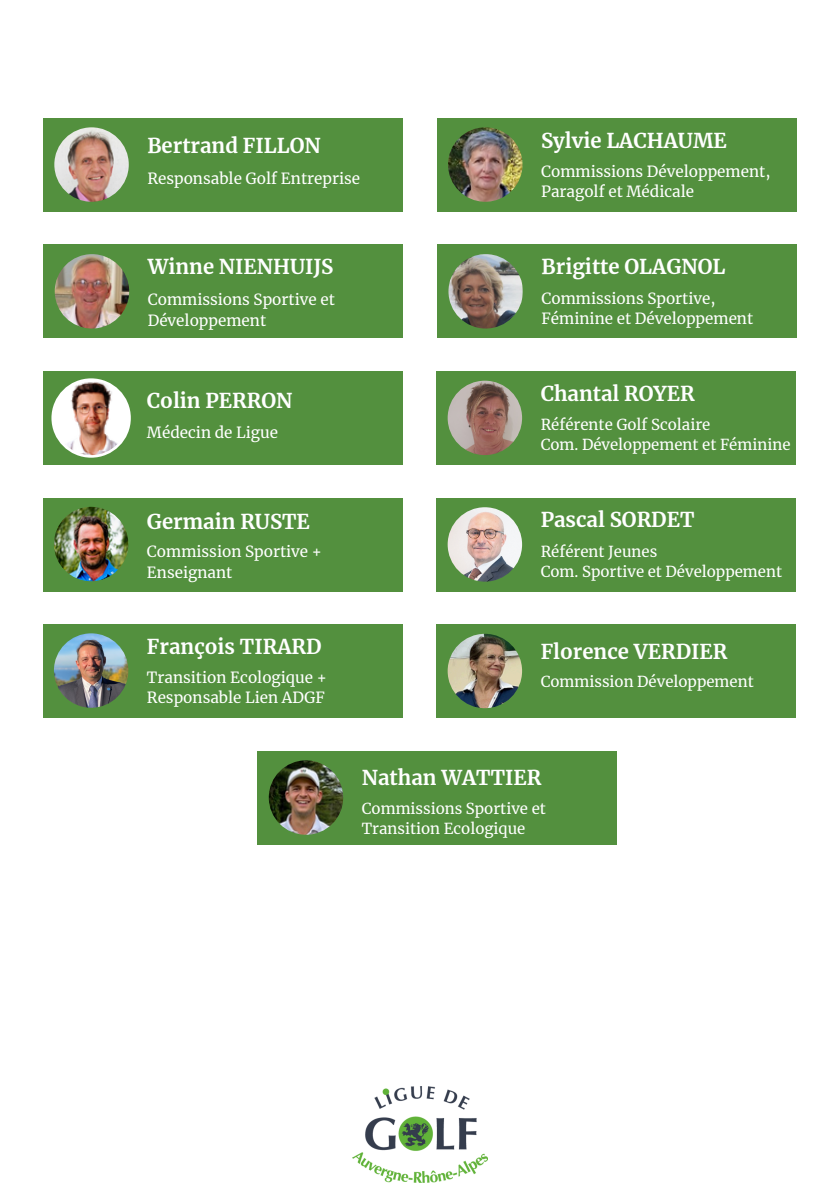
<style>
.page{position:relative;width:839px;height:1191px;background:#fff}
.page>*{position:absolute;margin:0;border:0;box-sizing:border-box;transform-origin:0 0}
.t1{font:700 20.2px "Merriweather";color:#fff}
.t2{font:15.2px/20.4px "Merriweather";color:#fff}
.t3{font:15px/20px "Merriweather";color:#fff}
</style>
<div class="page">
<img style="left:352px;top:1086px;width:135px;height:96px">
<div style="left:43px;top:118px;width:359px;height:93px;background:#53903e"></div>
<img style="left:54px;top:127px;width:75px;height:75px;border-radius:50%">
<div style="left:437px;top:118px;width:359px;height:93px;background:#53903e"></div>
<img style="left:448px;top:127px;width:74px;height:75px;border-radius:50%">
<div style="left:44px;top:245px;width:359px;height:93px;background:#53903e"></div>
<img style="left:55px;top:254px;width:74px;height:75px;border-radius:50%">
<div style="left:437px;top:245px;width:359px;height:93px;background:#53903e"></div>
<img style="left:448px;top:254px;width:75px;height:75px;border-radius:50%">
<div style="left:43px;top:371px;width:359px;height:94px;background:#53903e"></div>
<svg style="left:51px;top:378px;width:80px;height:80px"></svg>
<img style="left:54px;top:381px;width:74px;height:74px;border-radius:50%">
<div style="left:436px;top:371px;width:359px;height:94px;background:#53903e"></div>
<img style="left:447px;top:381px;width:75px;height:74px;border-radius:50%">
<div style="left:43px;top:498px;width:359px;height:93px;background:#53903e"></div>
<div style="left:436px;top:498px;width:359px;height:93px;background:#53903e"></div>
<img style="left:447px;top:507px;width:75px;height:75px;border-radius:50%">
<img style="left:54px;top:507px;width:74px;height:74px;border-radius:50%">
<div style="left:43px;top:624px;width:359px;height:94px;background:#53903e"></div>
<div style="left:436px;top:624px;width:359px;height:94px;background:#53903e"></div>
<img style="left:447px;top:634px;width:75px;height:74px;border-radius:50%">
<img style="left:54px;top:633px;width:74px;height:75px;border-radius:50%">
<div style="left:257px;top:751px;width:360px;height:93px;background:#53903e"></div>
<img style="left:269px;top:760px;width:74px;height:75px;border-radius:50%">
<h1 class="t1" style="left:147px;top:133px;width:175px">Bertrand FILLON</h1>
<p class="t2" style="left:147px;top:168px;width:214px">Responsable Golf Entreprise</p>
<h1 class="t1" style="left:148px;top:254px;width:187px">Winne NIENHUIJS</h1>
<p class="t2" style="left:148px;top:290px;width:189px">Commissions Sportive et<br>Développement</p>
<h1 class="t1" style="left:147px;top:388px;width:147px">Colin PERRON</h1>
<p class="t2" style="left:147px;top:422px;width:133px">Médecin de Ligue</p>
<p class="t1" style="left:147px;top:509px;width:164px">Germain RUSTE</p>
<h1 class="t2" style="left:147px;top:542px;width:176px">Commission Sportive +<br>Enseignant</h1>
<p class="t1" style="left:147px;top:634px;width:176px">François TIRARD</p>
<h1 class="t2" style="left:147px;top:667px;width:181px">Transition Ecologique +<br>Responsable Lien ADGF</h1>
<h1 class="t1" style="left:541px;top:128px;width:187px">Sylvie LACHAUME</h1>
<p class="t2" style="left:541px;top:162px;width:231px">Commissions Développement,<br>Paragolf et Médicale</p>
<h1 class="t1" style="left:541px;top:254px;width:185px">Brigitte OLAGNOL</h1>
<p class="t2" style="left:541px;top:288px;width:213px">Commissions Sportive,<br>Féminine et Développement</p>
<h1 class="t1" style="left:540px;top:381px;width:155px">Chantal ROYER</h1>
<p class="t3" style="left:540px;top:415px;width:171px">Référente Golf Scolaire</p>
<p class="t3" style="left:540px;top:435px;width:251px">Com. Développement et Féminine</p>
<p class="t1" style="left:540px;top:508px;width:155px">Pascal SORDET</p>
<h1 class="t3" style="left:540px;top:542px;width:118px">Référent Jeunes</h1>
<p class="t3" style="left:540px;top:562px;width:243px">Com. Sportive et Développement</p>
<p class="t1" style="left:540px;top:639px;width:188px">Florence VERDIER</p>
<h1 class="t3" style="left:540px;top:672px;width:215px">Commission Développement</h1>
<h1 class="t1" style="left:362px;top:765px;width:181px">Nathan WATTIER</h1>
<p class="t3" style="left:362px;top:798px;width:186px">Commissions Sportive et<br>Transition Ecologique</p>
</div>
